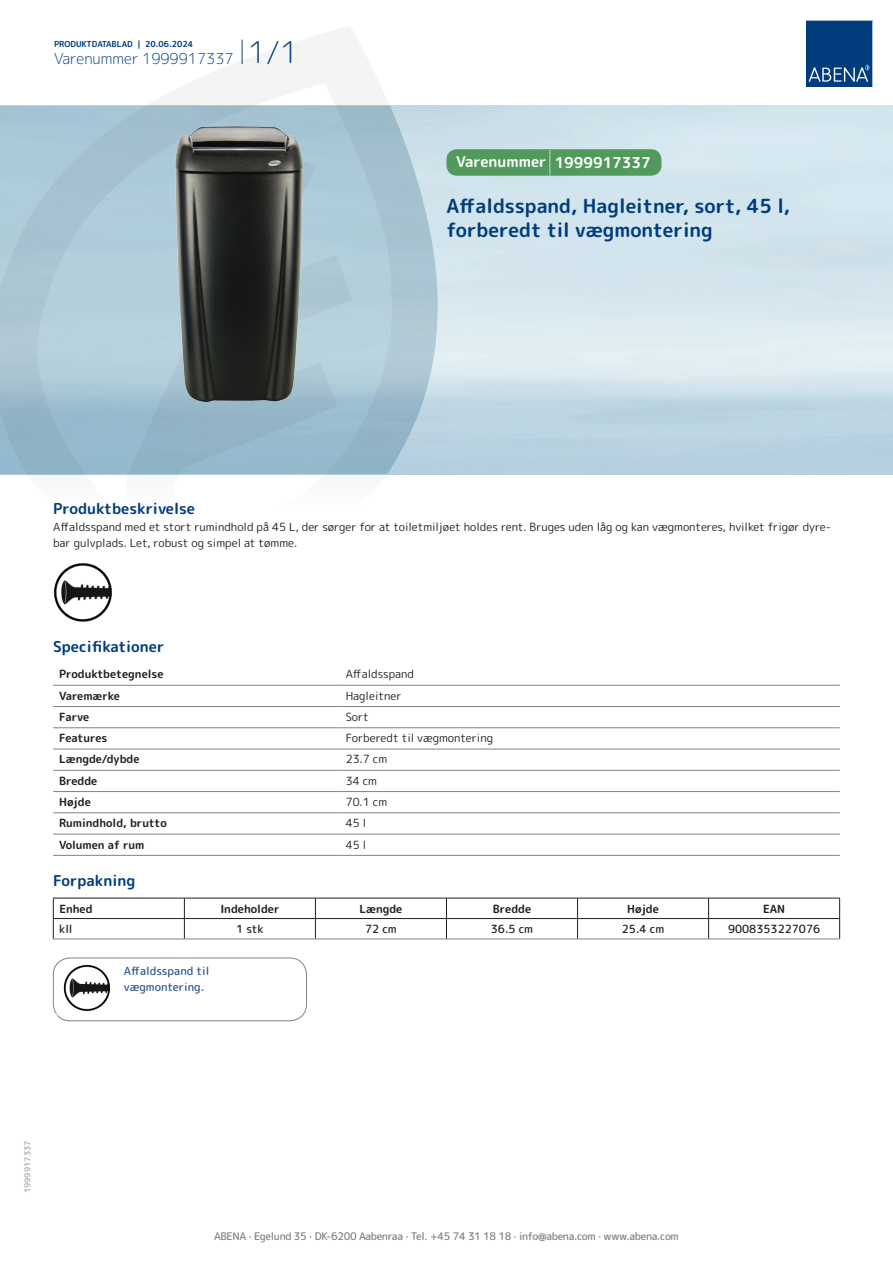
<style>
.page{position:relative;width:893px;height:1263px;background:#fff}
.page>*{position:absolute;margin:0;border:0;box-sizing:border-box;transform-origin:0 0}
.t1{font:700 19.5px/24px "Rounded Mplus 1 c";color:#013d7d}
.t2{font:700 15px "Rounded Mplus 1 c";color:#013d7d}
.t3{font:300 15px "Rounded Mplus 1 c";color:#013d7d}
.t4{font:700 15px "Rounded Mplus 1 c";color:#fff}
.t5{font:11.25px/16.5px "Rounded Mplus 1 c";color:#231f20}
.t6{font:700 11.25px "Rounded Mplus 1 c";color:#231f20}
.t7{font:500 11.25px "Rounded Mplus 1 c";color:#231f20}
.t8{font:500 11.25px/16.5px "Rounded Mplus 1 c";color:#305691}
.t9{font:500 10.5px "Rounded Mplus 1 c";letter-spacing:-.03em;color:#808285}
.t10{font:700 10.5px "Rounded Mplus 1 c";color:#fff}
.t11{font:700 8.25px "Rounded Mplus 1 c";color:#013d7d}
.t12{font:700 8.25px "Rounded Mplus 1 c";color:#b2b3b7}
.s1{font-size:30px}
.s2{font-size:25.5px}
</style>
<div class="page">
<svg style="left:0;top:26px;width:439px;height:449px"></svg>
<svg style="left:0;top:106px;width:438px;height:368px;background:#a7c5d3"></svg>
<svg style="left:242px;top:40px;width:1px;height:24px"></svg>
<svg style="left:806px;top:20px;width:67px;height:67px;background:#144b86"></svg>
<img style="left:175px;top:127px;width:128px;height:275px">
<img style="left:53px;top:563px;width:59px;height:59px">
<hr style="left:53px;top:685px;width:287px;height:1px;background:#808285">
<hr style="left:340px;top:685px;width:500px;height:1px;background:#808285">
<hr style="left:53px;top:706px;width:287px;height:1px;background:#808285">
<hr style="left:340px;top:706px;width:500px;height:1px;background:#808285">
<hr style="left:53px;top:727px;width:287px;height:1px;background:#808285">
<hr style="left:340px;top:727px;width:500px;height:1px;background:#808285">
<hr style="left:53px;top:749px;width:287px;height:1px;background:#808285">
<hr style="left:340px;top:749px;width:500px;height:1px;background:#808285">
<hr style="left:53px;top:770px;width:287px;height:1px;background:#808285">
<hr style="left:340px;top:770px;width:500px;height:1px;background:#808285">
<hr style="left:53px;top:791px;width:287px;height:1px;background:#808285">
<hr style="left:340px;top:791px;width:500px;height:1px;background:#808285">
<hr style="left:53px;top:812px;width:287px;height:1px;background:#808285">
<hr style="left:340px;top:812px;width:500px;height:1px;background:#808285">
<hr style="left:53px;top:834px;width:287px;height:1px;background:#808285">
<hr style="left:340px;top:834px;width:500px;height:1px;background:#808285">
<hr style="left:53px;top:855px;width:287px;height:1px;background:#808285">
<hr style="left:340px;top:855px;width:500px;height:1px;background:#808285">
<hr style="left:53px;top:898px;width:131px;height:1px;background:#231f20">
<hr style="left:184px;top:898px;width:131px;height:1px;background:#231f20">
<hr style="left:315px;top:898px;width:131px;height:1px;background:#231f20">
<hr style="left:446px;top:898px;width:131px;height:1px;background:#231f20">
<hr style="left:577px;top:898px;width:132px;height:1px;background:#231f20">
<hr style="left:709px;top:898px;width:131px;height:1px;background:#231f20">
<hr style="left:53px;top:918px;width:131px;height:1px;background:#231f20">
<svg style="left:53px;top:898px;width:1px;height:41px"></svg>
<hr style="left:184px;top:918px;width:131px;height:1px;background:#231f20">
<svg style="left:184px;top:898px;width:1px;height:41px"></svg>
<hr style="left:315px;top:918px;width:131px;height:1px;background:#231f20">
<svg style="left:315px;top:898px;width:1px;height:41px"></svg>
<hr style="left:446px;top:918px;width:131px;height:1px;background:#231f20">
<svg style="left:446px;top:898px;width:1px;height:41px"></svg>
<hr style="left:577px;top:918px;width:132px;height:1px;background:#231f20">
<svg style="left:577px;top:898px;width:1px;height:41px"></svg>
<hr style="left:709px;top:918px;width:131px;height:1px;background:#231f20">
<svg style="left:708px;top:898px;width:1px;height:41px"></svg>
<svg style="left:839px;top:898px;width:1px;height:41px"></svg>
<hr style="left:53px;top:939px;width:131px;height:1px;background:#808285">
<hr style="left:184px;top:939px;width:131px;height:1px;background:#808285">
<hr style="left:315px;top:939px;width:131px;height:1px;background:#808285">
<hr style="left:446px;top:939px;width:131px;height:1px;background:#808285">
<hr style="left:577px;top:939px;width:132px;height:1px;background:#808285">
<hr style="left:709px;top:939px;width:131px;height:1px;background:#808285">
<img style="left:63px;top:964px;width:47px;height:48px">
<div style="left:53px;top:958px;width:254px;height:63px;border:1px solid #808285;border-radius:17px"></div>
<div style="left:446px;top:149px;width:215px;height:27px;background:#52995c;border-radius:10px"></div>
<p class="t11" style="left:54px;top:38px;width:141px">PRODUKTDATABLAD | 20.06.2024</p>
<h2 class="t3" style="left:54px;top:48px;width:246px">Varenummer 1999917337 <span class="s1">1/1</span></h2>
<h2 class="t4" style="left:456px;top:152px;width:196px">Varenummer <span class="s2">|</span> 1999917337</h2>
<h1 class="t1" style="left:446px;top:194px;width:345px">Affaldsspand, Hagleitner, sort, 45 l, forberedt til vægmontering</h1>
<h2 class="t2" style="left:53px;top:498px;width:143px">Produktbeskrivelse</h2>
<p class="t5" style="left:53px;top:518px;width:779px">Affaldsspand med et stort rumindhold på 45 L, der sørger for at toiletmiljøet holdes rent. Bruges uden låg og kan vægmonteres, hvilket frigør dyre&shy;bar gulvplads. Let, robust og simpel at tømme.</p>
<h2 class="t2" style="left:53px;top:635px;width:113px">Specifikationer</h2>
<p class="t6" style="left:59px;top:666px;width:106px">Produktbetegnelse</p>
<p class="t5" style="left:346px;top:666px;width:70px">Affaldsspand</p>
<p class="t6" style="left:59px;top:688px;width:62px">Varemærke</p>
<p class="t5" style="left:346px;top:687px;width:57px">Hagleitner</p>
<p class="t6" style="left:59px;top:709px;width:32px">Farve</p>
<p class="t5" style="left:346px;top:708px;width:25px">Sort</p>
<p class="t6" style="left:59px;top:730px;width:50px">Features</p>
<p class="t5" style="left:346px;top:730px;width:149px">Forberedt til vægmontering</p>
<p class="t6" style="left:59px;top:751px;width:82px">Længde/dybde</p>
<p class="t5" style="left:346px;top:751px;width:43px">23.7 cm</p>
<p class="t6" style="left:59px;top:773px;width:40px">Bredde</p>
<p class="t5" style="left:346px;top:772px;width:33px">34 cm</p>
<p class="t6" style="left:59px;top:794px;width:33px">Højde</p>
<p class="t5" style="left:346px;top:794px;width:43px">70.1 cm</p>
<p class="t6" style="left:59px;top:815px;width:109px">Rumindhold, brutto</p>
<p class="t5" style="left:346px;top:815px;width:22px">45 l</p>
<p class="t6" style="left:59px;top:836px;width:87px">Volumen af rum</p>
<p class="t5" style="left:346px;top:836px;width:22px">45 l</p>
<h2 class="t2" style="left:53px;top:869px;width:84px">Forpakning</h2>
<p class="t6" style="left:59px;top:900px;width:35px">Enhed</p>
<p class="t6" style="left:220px;top:900px;width:61px">Indeholder</p>
<p class="t6" style="left:359px;top:900px;width:44px">Længde</p>
<p class="t6" style="left:493px;top:900px;width:40px">Bredde</p>
<p class="t6" style="left:627px;top:900px;width:33px">Højde</p>
<p class="t6" style="left:763px;top:900px;width:24px">EAN</p>
<p class="t7" style="left:59px;top:921px;width:15px">kll</p>
<p class="t7" style="left:236px;top:921px;width:29px">1 stk</p>
<p class="t7" style="left:365px;top:921px;width:33px">72 cm</p>
<p class="t7" style="left:491px;top:921px;width:44px">36.5 cm</p>
<p class="t7" style="left:622px;top:921px;width:44px">25.4 cm</p>
<p class="t7" style="left:728px;top:921px;width:94px">9008353227076</p>
<p class="t8" style="left:124px;top:962px;width:87px">Affaldsspand til vægmontering.</p>
<p class="t10" style="left:53px;top:1010px;width:7px">*</p>
<p class="t12" style="left:22px;top:1193px;width:54px;rotate:-90deg">1999917337</p>
<p class="t9" style="left:214px;top:1229px;width:466px">ABENA · Egelund 35 · DK-6200 Aabenraa · Tel. +45 74 31 18 18 · info@abena.com · www.abena.com</p>
</div>
